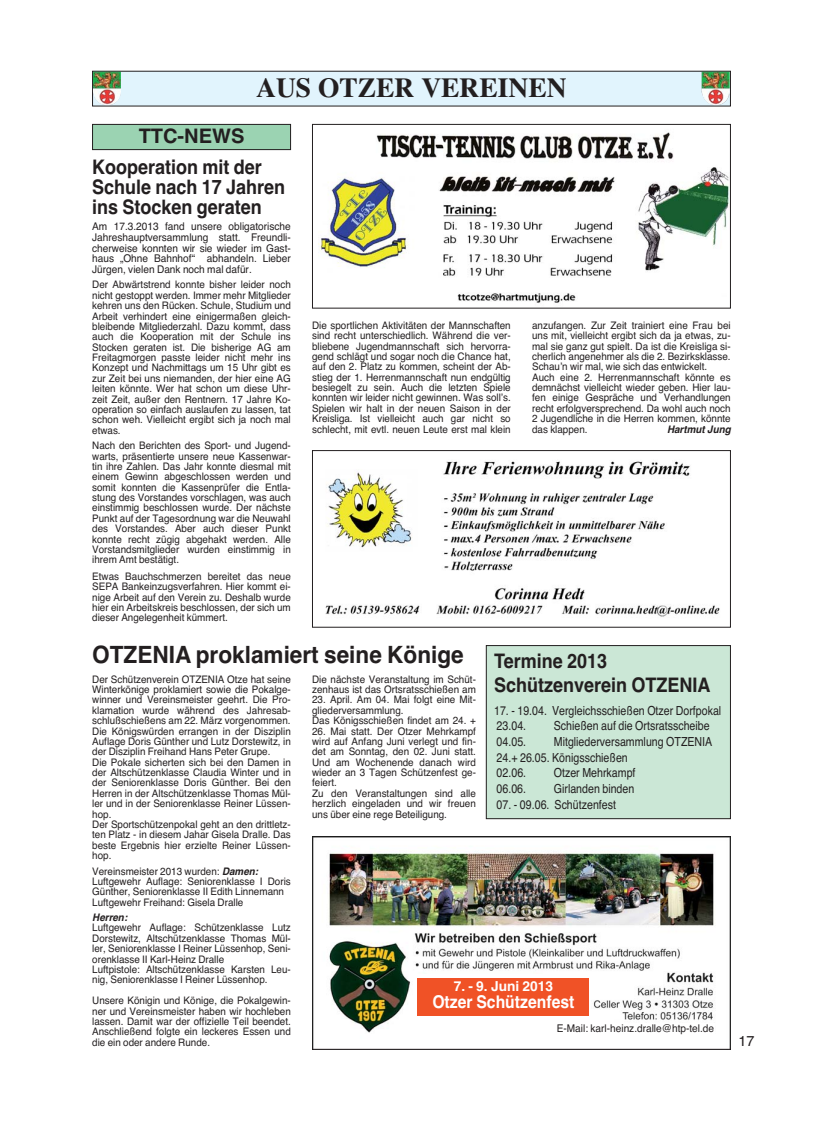
<style>
.page{position:relative;width:823px;height:1131px;background:#fff}
.page>*{position:absolute;margin:0;border:0;box-sizing:border-box;transform-origin:0 0}
.t1{font:700 27.5px "Times";color:#231f20}
.t2{font:700 23.75px "Helvetica";color:#231f20;scale:.95 1}
.t3{font:700 20px/20px "Helvetica";color:#231f20;scale:.9 1}
.t4{font:700 20px "Helvetica";color:#231f20}
.t5{font:700 17.5px "Helvetica";color:#fff;scale:.9 1}
.t6{font:14.38px "Helvetica";color:#231f20}
.t7{font:700 13.75px "Helvetica";color:#fff}
.t8{font:12.5px/15.6px "Helvetica";color:#231f20;scale:.85 1}
.t9{font:10.62px/10.6px "Helvetica";color:#231f20;text-align:justify;scale:.95 1}
.t10{font:10.38px/10.4px "Helvetica";color:#231f20;scale:.95 1}
.t11{font:italic 700 10.38px "Helvetica";color:#231f20;scale:.95 1}
.s1{font-weight:700;font-style:italic}
</style>
<div class="page">
<img style="left:312px;top:836px;width:418px;height:213px">
<div style="left:516px;top:1023px;width:197px;height:12px;background:#fff"></div>
<div style="left:417px;top:974px;width:128px;height:60px;background:#fff"></div>
<div style="left:417px;top:978px;width:171px;height:37px;background:#f05226"></div>
<div style="left:486px;top:645px;width:244px;height:173px;background:#cbe7d6"></div>
<div style="left:485px;top:645px;width:245px;height:174px;border:1px solid #231f20"></div>
<img style="left:318px;top:132px;width:410px;height:171px">
<div style="left:312px;top:124px;width:418px;height:184px;border:1px solid #231f20"></div>
<img style="left:325px;top:461px;width:395px;height:156px">
<div style="left:312px;top:450px;width:418px;height:177px;border:1px solid #231f20"></div>
<div style="left:92px;top:124px;width:198px;height:26px;background:#9bd3b2"></div>
<div style="left:92px;top:124px;width:199px;height:26px;border:1px solid #231f20"></div>
<div style="left:92px;top:71px;width:638px;height:35px;background:#e1f4fd"></div>
<img style="left:93px;top:72px;width:28px;height:33px">
<img style="left:701px;top:72px;width:28px;height:33px">
<p class="t1" style="left:256px;top:78px;width:312px">AUS OTZER VEREINEN</p>
<p class="t4" style="left:139px;top:128px;width:107px">TTC-NEWS</p>
<p class="t3" style="left:92px;top:158px;width:216px">Kooperation mit der<br>Schule nach 17 Jahren ins Stocken geraten</p>
<p class="t9" style="left:92px;top:222px;width:210px">Am 17.3.2013 fand unsere obligatorische Jahreshauptversammlung statt. Freundli&shy;cherweise konnten wir sie wieder im Gast&shy;haus „Ohne Bahnhof“ abhandeln. Lieber Jürgen, vielen Dank noch mal dafür.</p>
<p class="t10" style="left:92px;top:280px;width:210px;text-align:justify">Der Abwärtstrend konnte bisher leider noch nicht gestoppt werden. Immer mehr Mitglieder kehren uns den Rücken. Schule, Studium und Arbeit verhindert eine einigermaßen gleich&shy;bleibende Mitgliederzahl. Dazu kommt, dass auch die Kooperation mit der Schule ins Stocken geraten ist. Die bisherige AG am Freitagmorgen passte leider nicht mehr ins Konzept und Nachmittags um 15 Uhr gibt es zur Zeit bei uns niemanden, der hier eine AG leiten könnte. Wer hat schon um diese Uhr&shy;zeit Zeit, außer den Rentnern. 17 Jahre Ko&shy;operation so einfach auslaufen zu lassen, tat schon weh. Vielleicht ergibt sich ja noch mal etwas.</p>
<p class="t10" style="left:92px;top:441px;width:210px;text-align:justify">Nach den Berichten des Sport- und Jugend&shy;warts, präsentierte unsere neue Kassenwar&shy;tin ihre Zahlen. Das Jahr konnte diesmal mit einem Gewinn abgeschlossen werden und somit konnten die Kassenprüfer die Entla&shy;stung des Vorstandes vorschlagen, was auch einstimmig beschlossen wurde. Der nächste Punkt auf der Tagesordnung war die Neuwahl des Vorstandes. Aber auch dieser Punkt konnte recht zügig abgehakt werden. Alle Vorstandsmitglieder wurden einstimmig in ihrem Amt bestätigt.</p>
<p class="t10" style="left:92px;top:572px;width:210px;text-align:justify">Etwas Bauchschmerzen bereitet das neue SEPA Bankeinzugsverfahren. Hier kommt ei&shy;nige Arbeit auf den Verein zu. Deshalb wurde hier ein Arbeitskreis beschlossen, der sich um dieser Angelegenheit kümmert.</p>
<p class="t10" style="left:312px;top:321px;width:210px;text-align:justify">Die sportlichen Aktivitäten der Mannschaften sind recht unterschiedlich. Während die ver&shy;bliebene Jugendmannschaft sich hervorra&shy;gend schlägt und sogar noch die Chance hat, auf den 2. Platz zu kommen, scheint der Ab&shy;stieg der 1. Herrenmannschaft nun endgültig besiegelt zu sein. Auch die letzten Spiele konnten wir leider nicht gewinnen. Was soll’s.<br>Spielen wir halt in der neuen Saison in der Kreisliga. Ist vielleicht auch gar nicht so schlecht, mit evtl. neuen Leute erst mal klein</p>
<p class="t10" style="left:531px;top:321px;width:210px">anzufangen. Zur Zeit trainiert eine Frau bei uns mit, vielleicht ergibt sich da ja etwas, zu&shy;mal sie ganz gut spielt. Da ist die Kreisliga si&shy;cherlich angenehmer als die 2. Bezirksklasse.<br>Schau’n wir mal, wie sich das entwickelt.<br>Auch eine 2. Herrenmannschaft könnte es demnächst vielleicht wieder geben. Hier lau&shy;fen einige Gespräche und Verhandlungen recht erfolgversprechend. Da wohl auch noch 2 Jugendliche in die Herren kommen, könnte das klappen.</p>
<p class="t11" style="left:666px;top:425px;width:68px">Hartmut Jung</p>
<p class="t2" style="left:92px;top:646px;width:392px">OTZENIA proklamiert seine Könige</p>
<p class="t3" style="left:494px;top:651px;width:242px;line-height:23.1px">Termine 2013<br>Schützenverein OTZENIA</p>
<p class="t8" style="left:494px;top:703px;width:269px">17. - 19.04. Vergleichsschießen Otzer Dorfpokal<br>23.04.</p>
<p class="t10" style="left:92px;top:674px;width:210px">Der Schützenverein OTZENIA Otze hat seine Winterkönige proklamiert sowie die Pokalge&shy;winner und Vereinsmeister geehrt. Die Pro&shy;klamation wurde während des Jahresab&shy;schlußschießens am 22. März vorgenommen.<br>Die Königswürden errangen in der Disziplin Auflage Doris Günther und Lutz Dorstewitz, in der Disziplin Freihand Hans Peter Grupe.<br>Die Pokale sicherten sich bei den Damen in der Altschützenklasse Claudia Winter und in der Seniorenklasse Doris Günther. Bei den Herren in der Altschützenklasse Thomas Mül&shy;ler und in der Seniorenklasse Reiner Lüssen&shy;hop.<br>Der Sportschützenpokal geht an den drittletz&shy;ten Platz - in diesem Jahar Gisela Dralle. Das beste Ergebnis hier erzielte Reiner Lüssen&shy;hop.</p>
<p class="t10" style="left:92px;top:866px;width:210px">Vereinsmeister 2013 wurden: <span class="s1">Damen:<br></span>Luftgewehr Auflage: Seniorenklasse I Doris Günther, Seniorenklasse II Edith Linnemann Luftgewehr Freihand: Gisela Dralle</p>
<p class="t10" style="left:92px;top:913px;width:210px"><span class="s1">Herren:<br></span>Luftgewehr Auflage: Schützenklasse Lutz Dorstewitz, Altschützenklasse Thomas Mül&shy;ler, Seniorenklasse I Reiner Lüssenhop, Seni&shy;orenklasse II Karl-Heinz Dralle<br>Luftpistole: Altschützenklasse Karsten Leu&shy;nig, Seniorenklasse I Reiner Lüssenhop.</p>
<p class="t10" style="left:92px;top:996px;width:210px;text-align:justify">Unsere Königin und Könige, die Pokalgewin&shy;ner und Vereinsmeister haben wir hochleben lassen. Damit war der offizielle Teil beendet.<br>Anschließend folgte ein leckeres Essen und die ein oder andere Runde.</p>
<p class="t10" style="left:312px;top:674px;width:174px">Die nächste Veranstaltung im Schüt&shy;zenhaus ist das Ortsratsschießen am</p>
<p class="t10" style="left:312px;top:695px;width:174px">23. April. Am 04. Mai folgt eine Mit&shy;gliederversammlung.<br>Das Königsschießen findet am 24. +</p>
<p class="t10" style="left:312px;top:726px;width:174px">26. Mai statt. Der Otzer Mehrkampf wird auf Anfang Juni verlegt und fin&shy;det am Sonntag, den 02. Juni statt.<br>Und am Wochenende danach wird wieder an 3 Tagen Schützenfest ge&shy;feiert.<br>Zu den Veranstaltungen sind alle herzlich eingeladen und wir freuen uns über eine rege Beteiligung.</p>
<p class="t8" style="left:553px;top:719px;width:185px">Schießen auf die Ortsratsscheibe</p>
<p class="t8" style="left:496px;top:735px;width:255px;text-indent:57px">Mitgliederversammlung OTZENIA<br>24.+ 26.05. Königsschießen<br>02.06.</p>
<p class="t8" style="left:496px;top:735px;width:36px">04.05.</p>
<p class="t8" style="left:553px;top:766px;width:98px">Otzer Mehrkampf</p>
<p class="t8" style="left:496px;top:782px;width:36px">06.06.</p>
<p class="t8" style="left:553px;top:782px;width:96px">Girlanden binden</p>
<p class="t8" style="left:496px;top:797px;width:142px">07. - 09.06. Schützenfest</p>
<p class="t7" style="left:453px;top:981px;width:101px">7. - 9. Juni 2013</p>
<p class="t5" style="left:432px;top:994px;width:159px">Otzer Schützenfest</p>
<p class="t9" style="left:556px;top:1023px;width:167px">E-Mail: karl-heinz.dralle@htp-tel.de</p>
<p class="t6" style="left:738px;top:1035px;width:17px">17</p>
</div>
